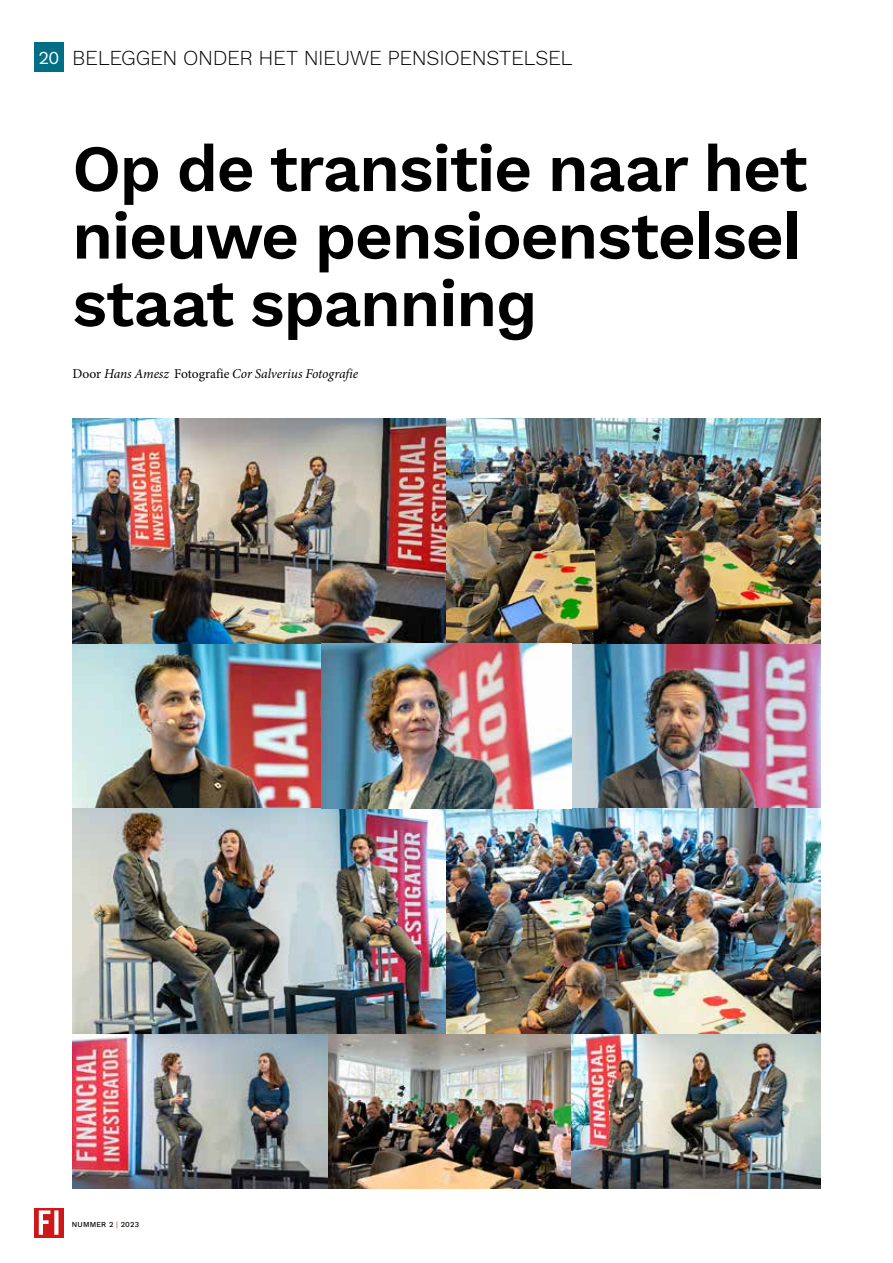
<style>
.page{position:relative;width:893px;height:1263px;background:#fff}
.page>*{position:absolute;margin:0;border:0;box-sizing:border-box;transform-origin:0 0}
.t1{font:600 66px/67.5px "Work Sans";letter-spacing:-.02em;color:#000;text-align:justify}
.t2{font:300 21px "Work Sans";letter-spacing:-.015em;color:#000}
.t3{font:italic 13.5px "Minion Pro";letter-spacing:-.01em;color:#000}
.t4{font:500 7.5px "Work Sans";letter-spacing:.02em;color:#000}
.s1{font-weight:400;font-size:18px;color:#fff}
.s2{font-style:normal}
.s3{font-weight:400;color:#cd1719}
</style>
<div class="page">
<div style="left:34px;top:43px;width:30px;height:29px;background:#006f86"></div>
<svg style="left:34px;top:1208px;width:30px;height:29px"></svg>
<svg style="left:39px;top:1210px;width:19px;height:25px"></svg>
<img style="left:72px;top:643px;width:249px;height:166px">
<img style="left:572px;top:643px;width:249px;height:166px">
<img style="left:327px;top:1033px;width:494px;height:155px">
<img style="left:72px;top:1033px;width:255px;height:155px">
<img style="left:72px;top:419px;width:749px;height:224px">
<img style="left:72px;top:809px;width:749px;height:224px">
<img style="left:321px;top:643px;width:251px;height:166px">
<p class="t2" style="left:38px;top:42px;width:536px"><span class="s1">20</span> BELEGGEN ONDER HET NIEUWE PENSIOENSTELSEL</p>
<p class="t1" style="left:72px;top:132px;width:737px">Op de transitie naar het nieuwe pensioenstelsel staat spanning</p>
<p class="t3" style="left:73px;top:364px;width:287px"><span class="s2">Door</span> Hans Amesz <span class="s2">Fotografie</span> Cor Salverius Fotografie</p>
<p class="t4" style="left:72px;top:1219px;width:69px">NUMMER 2 <span class="s3">|</span> 2023</p>
</div>
